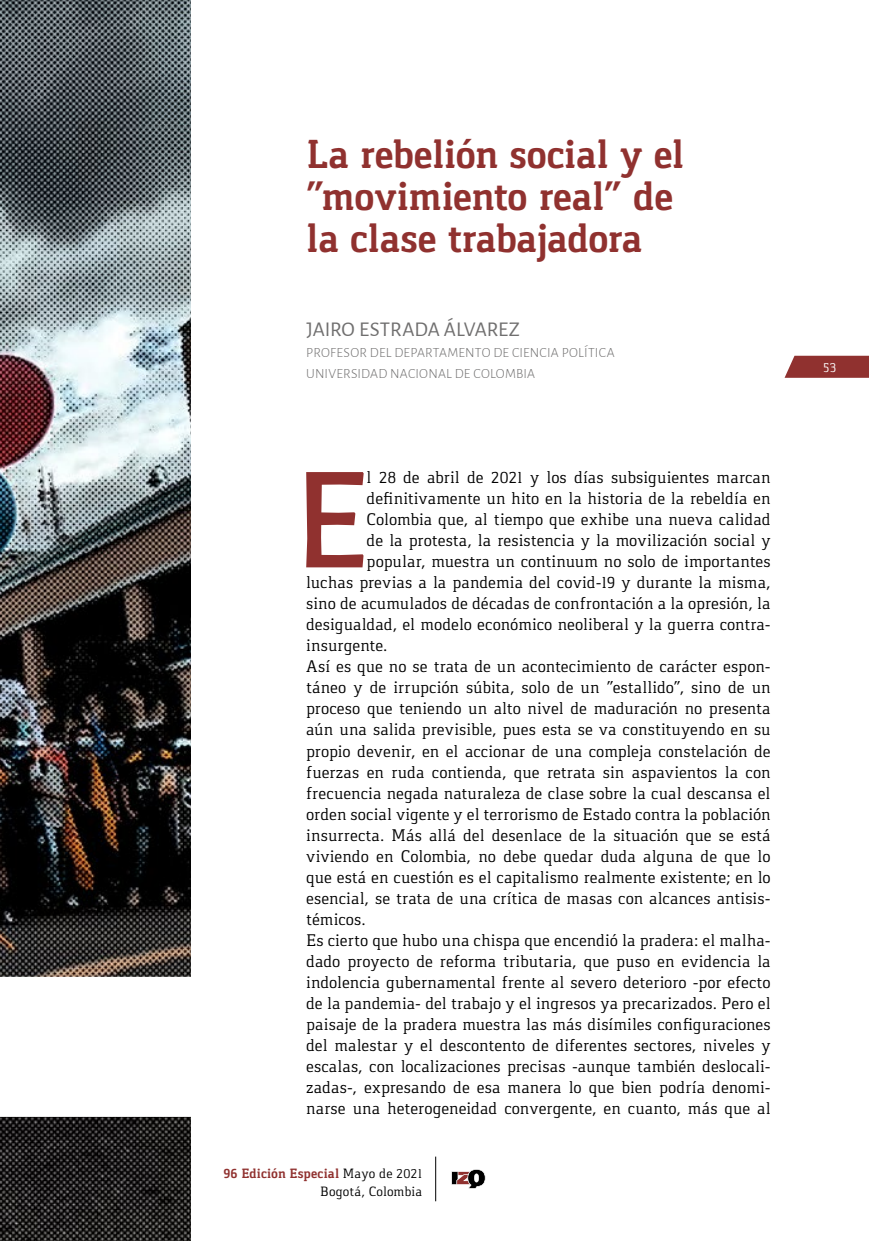
<style>
.page{position:relative;width:869px;height:1241px;background:#fff}
.page>*{position:absolute;margin:0;border:0;box-sizing:border-box;transform-origin:0 0}
.t1{font:500 148.4px "Alegreya Sans";color:#90312f}
.t2{font:700 42px/42px "Gaspar";letter-spacing:-.01em;color:#90312f}
.t3{font:21px "Alegreya Sans";letter-spacing:-.005em;color:#706f6f}
.t4{font:17.5px "Gaspar";color:#000}
.t5{font:300 14px/20.7px "Alegreya Sans";letter-spacing:.015em;color:#706f6f}
.t6{font:14px/18.2px "Gaspar";letter-spacing:.005em;color:#000;text-align:right}
.t7{font:14px "Gaspar";color:#fff}
.s1{font-weight:700;color:#90312f}
</style>
<div class="page">
<svg style="left:784px;top:356px;width:84px;height:22px"></svg>
<img style="left:0;top:0;width:190px;height:1240px">
<hr style="left:435px;top:1156px;width:1px;height:44px;background:#000">
<svg style="left:451px;top:1169px;width:34px;height:19px"></svg>
<svg style="left:0;top:976px;width:191px;height:140px"></svg>
<h2 class="t2" style="left:306px;top:133px;width:379px">La rebelión social y el “movimiento real” de la clase trabajadora</h2>
<p class="t3" style="left:306px;top:315px;width:215px">JAIRO ESTRADA ÁLVAREZ</p>
<p class="t5" style="left:306px;top:341px;width:309px">PROFESOR DEL DEPARTAMENTO DE CIENCIA POLÍTICA<br>UNIVERSIDAD NACIONAL DE COLOMBIA</p>
<h1 class="t1" style="left:293px;top:415px;width:75px">E</h1>
<p class="t4" style="left:366px;top:467px;width:405px">l 28 de abril de 2021 y los días subsiguientes marcan</p>
<p class="t4" style="left:366px;top:488px;width:405px">definitivamente un hito en la historia de la rebeldía en</p>
<p class="t4" style="left:366px;top:509px;width:405px">Colombia que, al tiempo que exhibe una nueva calidad</p>
<p class="t4" style="left:366px;top:530px;width:405px">de la protesta, la resistencia y la movilización social y</p>
<p class="t4" style="left:366px;top:551px;width:405px">popular, muestra un continuum no solo de importantes</p>
<p class="t4" style="left:306px;top:572px;width:465px">luchas previas a la pandemia del covid-19 y durante la misma,</p>
<p class="t4" style="left:306px;top:593px;width:465px">sino de acumulados de décadas de confrontación a la opresión, la</p>
<p class="t4" style="left:306px;top:614px;width:465px">desigualdad, el modelo económico neoliberal y la guerra contra-</p>
<p class="t4" style="left:306px;top:635px;width:83px">insurgente.</p>
<p class="t4" style="left:306px;top:656px;width:465px">Así es que no se trata de un acontecimiento de carácter espon-</p>
<p class="t4" style="left:306px;top:677px;width:466px">táneo y de irrupción súbita, solo de un “estallido”, sino de un</p>
<p class="t4" style="left:306px;top:698px;width:465px">proceso que teniendo un alto nivel de maduración no presenta</p>
<p class="t4" style="left:306px;top:719px;width:466px">aún una salida previsible, pues esta se va constituyendo en su</p>
<p class="t4" style="left:306px;top:740px;width:465px">propio devenir, en el accionar de una compleja constelación de</p>
<p class="t4" style="left:306px;top:761px;width:465px">fuerzas en ruda contienda, que retrata sin aspavientos la con</p>
<p class="t4" style="left:306px;top:782px;width:465px">frecuencia negada naturaleza de clase sobre la cual descansa el</p>
<p class="t4" style="left:306px;top:803px;width:465px">orden social vigente y el terrorismo de Estado contra la población</p>
<p class="t4" style="left:306px;top:824px;width:466px">insurrecta. Más allá del desenlace de la situación que se está</p>
<p class="t4" style="left:306px;top:845px;width:465px">viviendo en Colombia, no debe quedar duda alguna de que lo</p>
<p class="t4" style="left:306px;top:866px;width:466px">que está en cuestión es el capitalismo realmente existente; en lo</p>
<p class="t4" style="left:306px;top:887px;width:465px">esencial, se trata de una crítica de masas con alcances antisis-</p>
<p class="t4" style="left:306px;top:908px;width:61px">témicos.</p>
<p class="t4" style="left:306px;top:929px;width:465px">Es cierto que hubo una chispa que encendió la pradera: el malha-</p>
<p class="t4" style="left:306px;top:950px;width:466px">dado proyecto de reforma tributaria, que puso en evidencia la</p>
<p class="t4" style="left:306px;top:971px;width:466px">indolencia gubernamental frente al severo deterioro -por efecto</p>
<p class="t4" style="left:306px;top:992px;width:466px">de la pandemia- del trabajo y el ingresos ya precarizados. Pero el</p>
<p class="t4" style="left:306px;top:1013px;width:465px">paisaje de la pradera muestra las más disímiles configuraciones</p>
<p class="t4" style="left:306px;top:1034px;width:465px">del malestar y el descontento de diferentes sectores, niveles y</p>
<p class="t4" style="left:306px;top:1055px;width:465px">escalas, con localizaciones precisas -aunque también deslocali-</p>
<p class="t4" style="left:306px;top:1076px;width:465px">zadas-, expresando de esa manera lo que bien podría denomi-</p>
<p class="t4" style="left:306px;top:1097px;width:465px">narse una heterogeneidad convergente, en cuanto, más que al</p>
<p class="t6" style="left:223px;top:1164px;width:200px"><span class="s1">96 Edición Especial</span> Mayo de 2021<br>Bogotá, Colombia</p>
<p class="t7" style="left:822px;top:359px;width:15px">53</p>
</div>
